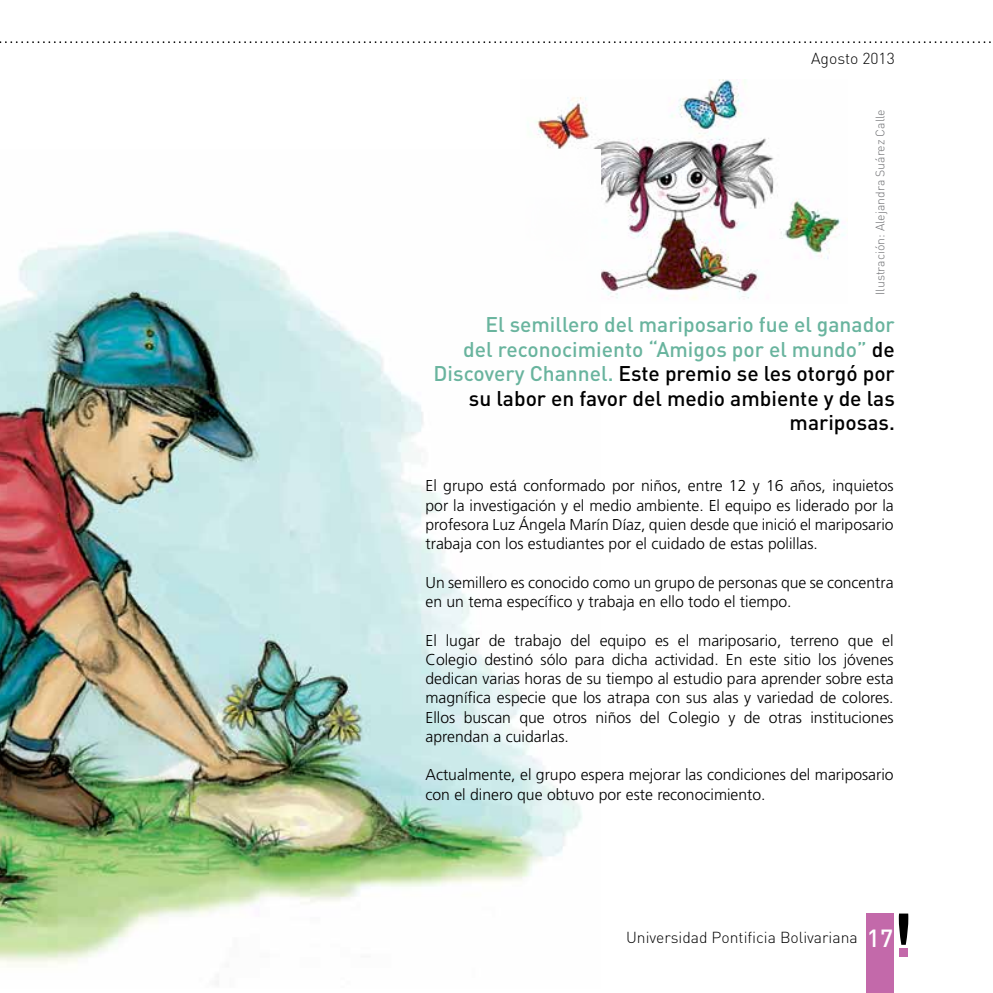
<style>
.page{position:relative;width:993px;height:993px;background:#fff}
.page>*{position:absolute;margin:0;border:0;box-sizing:border-box;transform-origin:0 0}
.t1{font:500 21px/24.5px "DIN Pro";color:#69b49e;text-align:right}
.t2{font:300 15.75px/19.2px "Frutiger LT Std";color:#000;text-align:justify}
.t3{font:300 15.75px "DIN Pro";color:#000}
.t4{font:300 12.25px "DIN Pro";color:#6d6e71}
.s1{color:#000}
.s2{font-weight:500;font-size:24.5px;color:#fff}
</style>
<div class="page">
<svg style="left:0;top:41px;width:991px;height:2px"></svg>
<div style="left:866px;top:913px;width:27px;height:79px;background:#c369aa"></div>
<div style="left:898px;top:948px;width:9px;height:8px;background:#c369aa"></div>
<svg style="left:898px;top:913px;width:10px;height:31px"></svg>
<img style="left:527px;top:79px;width:318px;height:221px">
<img style="left:0;top:149px;width:600px;height:817px">
<p class="t3" style="left:810px;top:48px;width:85px">Agosto 2013</p>
<p class="t4" style="left:871px;top:295px;width:187px;rotate:-90deg">Ilustración: Alejandra Suárez Calle</p>
<h1 class="t1" style="left:433px;top:311px;width:462px">El semillero del mariposario fue el ganador<br>del reconocimiento “Amigos por el mundo” <span class="s1">de </span>Discovery Channel. <span class="s1">Este premio se les otorgó por su labor en favor del medio ambiente y de las mariposas.</span></h1>
<p class="t2" style="left:425px;top:476px;width:469px">El grupo está conformado por niños, entre 12 y 16 años, inquietos por la investigación y el medio ambiente. El equipo es liderado por la profesora Luz Ángela Marín Díaz, quien desde que inició el mariposario trabaja con los estudiantes por el cuidado de estas polillas.</p>
<p class="t2" style="left:425px;top:572px;width:469px">Un semillero es conocido como un grupo de personas que se concentra en un tema específico y trabaja en ello todo el tiempo.</p>
<p class="t2" style="left:425px;top:630px;width:469px">El lugar de trabajo del equipo es el mariposario, terreno que el Colegio destinó sólo para dicha actividad. En este sitio los jóvenes dedican varias horas de su tiempo al estudio para aprender sobre esta magnífica especie que los atrapa con sus alas y variedad de colores.<br>Ellos buscan que otros niños del Colegio y de otras instituciones aprendan a cuidarlas.</p>
<p class="t2" style="left:425px;top:765px;width:469px">Actualmente, el grupo espera mejorar las condiciones del mariposario con el dinero que obtuvo por este reconocimiento.</p>
<p class="t3" style="left:625px;top:926px;width:268px">Universidad Pontificia Bolivariana <span class="s2">17</span></p>
</div>
